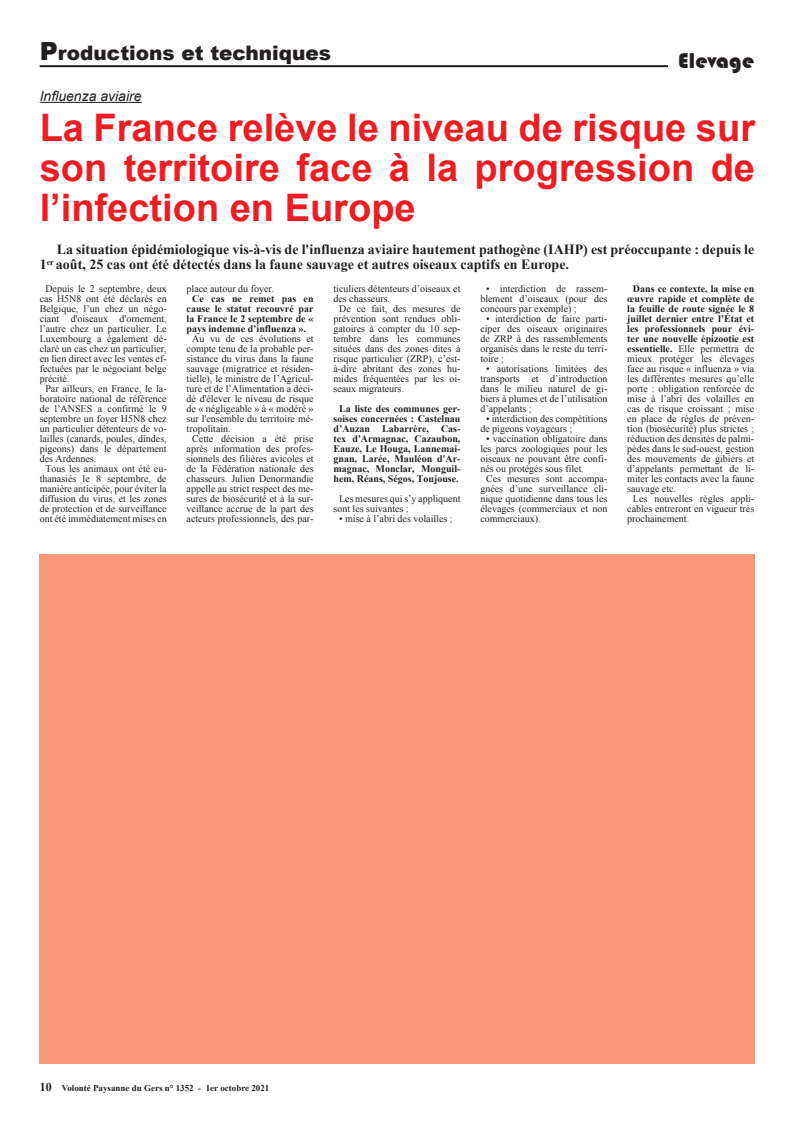
<style>
.page{position:relative;width:794px;height:1134px;background:#fff}
.page>*{position:absolute;margin:0;border:0;box-sizing:border-box;transform-origin:0 0}
.t1{font:700 38px/40px "Arial";color:#ee1d23;text-align:justify}
.t2{font:22px "Bauhaus 93";letter-spacing:.005em;color:#231f20}
.t3{font:900 20px "Arial";color:#231f20}
.t4{font:700 14px/15px "Times New Roman";color:#231f20}
.t5{font:italic 14px "Arial";color:#231f20}
.t6{font:10px/10px "Times New Roman";color:#231f20;text-align:justify}
.t7{font:700 10px/10px "Times New Roman";color:#231f20;text-align:justify}
.t8{font:700 9px "Times New Roman";color:#231f20}
.s1{font-size:25px}
.s2{font-weight:700}
.s3{font-size:12px}
</style>
<div class="page">
<hr style="left:40px;top:65px;width:628px;height:2px;background:#231f20">
<div style="left:40px;top:554px;width:715px;height:510px;background:#f6977a"></div>
<hr style="left:40px;top:102px;width:102px;height:1px;background:#231f20">
<h3 class="t3" style="left:40px;top:39px;width:293px"><span class="s1">P</span>roductions et techniques</h3>
<h2 class="t2" style="left:678px;top:48px;width:78px">Elevage</h2>
<h3 class="t5" style="left:40px;top:87px;width:103px">Influenza aviaire</h3>
<h1 class="t1" style="left:40px;top:109px;width:717px">La France relève le niveau de risque sur son territoire face à la progression de l’infection en Europe</h1>
<h3 class="t4" style="left:40px;top:242px;width:716px;text-indent:17px">La situation épidémiologique vis-à-vis de l'influenza aviaire hautement pathogène (IAHP) est préoccupante : depuis le<br>1<sup>er</sup> août, 25 cas ont été détectés dans la faune sauvage et autres oiseaux captifs en Europe.</h3>
<p class="t6" style="left:45px;top:284px;width:123px">Depuis le 2 septembre, deux</p>
<p class="t6" style="left:40px;top:294px;width:128px">cas H5N8 ont été déclarés en</p>
<p class="t6" style="left:40px;top:304px;width:128px">Belgique, l’un chez un négo-</p>
<p class="t6" style="left:40px;top:314px;width:129px">ciant d'oiseaux d'ornement,</p>
<p class="t6" style="left:40px;top:324px;width:129px">l’autre chez un particulier. Le</p>
<p class="t6" style="left:40px;top:334px;width:128px">Luxembourg a également dé-</p>
<p class="t6" style="left:40px;top:344px;width:129px">claré un cas chez un particulier,</p>
<p class="t6" style="left:40px;top:354px;width:129px">en lien direct avec les ventes ef-</p>
<p class="t6" style="left:40px;top:364px;width:128px">fectuées par le négociant belge</p>
<p class="t6" style="left:40px;top:374px;width:31px">précité.</p>
<p class="t6" style="left:45px;top:384px;width:123px">Par ailleurs, en France, le la-</p>
<p class="t6" style="left:40px;top:394px;width:129px">boratoire national de référence</p>
<p class="t6" style="left:40px;top:404px;width:128px">de l’ANSES a confirmé le 9</p>
<p class="t6" style="left:40px;top:414px;width:128px">septembre un foyer H5N8 chez</p>
<p class="t6" style="left:40px;top:424px;width:128px">un particulier détenteurs de vo-</p>
<p class="t6" style="left:40px;top:434px;width:128px">lailles (canards, poules, dindes,</p>
<p class="t6" style="left:40px;top:444px;width:129px">pigeons) dans le département</p>
<p class="t6" style="left:40px;top:454px;width:58px">des Ardennes.</p>
<p class="t6" style="left:45px;top:464px;width:123px">Tous les animaux ont été eu-</p>
<p class="t6" style="left:40px;top:474px;width:128px">thanasiés le 8 septembre, de</p>
<p class="t6" style="left:40px;top:484px;width:128px">manière anticipée, pour éviter la</p>
<p class="t6" style="left:40px;top:494px;width:129px">diffusion du virus, et les zones</p>
<p class="t6" style="left:40px;top:504px;width:129px">de protection et de surveillance</p>
<p class="t6" style="left:40px;top:514px;width:128px">ont été immédiatement mises en</p>
<p class="t7" style="left:633px;top:284px;width:123px">Dans ce contexte, la mise en</p>
<p class="t7" style="left:627px;top:294px;width:128px">œuvre rapide et complète de</p>
<p class="t7" style="left:627px;top:304px;width:129px">la feuille de route signée le 8</p>
<p class="t7" style="left:627px;top:314px;width:128px">juillet dernier entre l’État et</p>
<p class="t7" style="left:627px;top:324px;width:129px">les professionnels pour évi-</p>
<p class="t7" style="left:627px;top:334px;width:128px">ter une nouvelle épizootie est</p>
<p class="t6" style="left:627px;top:344px;width:128px"><span class="s2">essentielle.</span> Elle permettra de</p>
<p class="t6" style="left:627px;top:354px;width:129px">mieux protéger les élevages</p>
<p class="t6" style="left:627px;top:364px;width:128px">face au risque « influenza » via</p>
<p class="t6" style="left:627px;top:374px;width:129px">les différentes mesures qu’elle</p>
<p class="t6" style="left:627px;top:384px;width:128px">porte : obligation renforcée de</p>
<p class="t6" style="left:627px;top:394px;width:128px">mise à l’abri des volailles en</p>
<p class="t6" style="left:627px;top:404px;width:128px">cas de risque croissant ; mise</p>
<p class="t6" style="left:627px;top:414px;width:128px">en place de règles de préven-</p>
<p class="t6" style="left:627px;top:424px;width:128px">tion (biosécurité) plus strictes ;</p>
<p class="t6" style="left:627px;top:434px;width:128px">réduction des densités de palmi-</p>
<p class="t6" style="left:627px;top:444px;width:128px">pèdes dans le sud-ouest, gestion</p>
<p class="t6" style="left:627px;top:454px;width:128px">des mouvements de gibiers et</p>
<p class="t6" style="left:627px;top:464px;width:128px">d’appelants permettant de li-</p>
<p class="t6" style="left:627px;top:474px;width:128px">miter les contacts avec la faune</p>
<p class="t6" style="left:627px;top:484px;width:50px">sauvage etc.</p>
<p class="t6" style="left:633px;top:494px;width:123px">Les nouvelles règles appli-</p>
<p class="t6" style="left:627px;top:504px;width:128px">cables entreront en vigueur très</p>
<p class="t6" style="left:627px;top:514px;width:63px">prochainement.</p>
<p class="t6" style="left:187px;top:284px;width:89px">place autour du foyer.</p>
<p class="t7" style="left:187px;top:294px;width:129px;text-indent:6px">Ce cas ne remet pas en cause le statut recouvré par la France le 2 septembre de « pays indemne d’influenza ».</p>
<p class="t6" style="left:192px;top:334px;width:123px">Au vu de ces évolutions et</p>
<p class="t6" style="left:187px;top:344px;width:129px">compte tenu de la probable per-</p>
<p class="t6" style="left:187px;top:354px;width:129px">sistance du virus dans la faune</p>
<p class="t6" style="left:187px;top:364px;width:128px">sauvage (migratrice et résiden-</p>
<p class="t6" style="left:187px;top:374px;width:128px">tielle), le ministre de l’Agricul-</p>
<p class="t6" style="left:187px;top:384px;width:128px">ture et de l’Alimentation a déci-</p>
<p class="t6" style="left:187px;top:394px;width:128px">dé d'élever le niveau de risque</p>
<p class="t6" style="left:187px;top:404px;width:128px">de « négligeable » à « modéré »</p>
<p class="t6" style="left:187px;top:414px;width:128px">sur l'ensemble du territoire mé-</p>
<p class="t6" style="left:187px;top:424px;width:46px">tropolitain.</p>
<p class="t6" style="left:192px;top:434px;width:123px">Cette décision a été prise</p>
<p class="t6" style="left:187px;top:444px;width:128px">après information des profes-</p>
<p class="t6" style="left:187px;top:454px;width:128px">sionnels des filières avicoles et</p>
<p class="t6" style="left:187px;top:464px;width:128px">de la Fédération nationale des</p>
<p class="t6" style="left:187px;top:474px;width:129px">chasseurs. Julien Denormandie</p>
<p class="t6" style="left:187px;top:484px;width:128px">appelle au strict respect des me-</p>
<p class="t6" style="left:187px;top:494px;width:129px">sures de biosécurité et à la sur-</p>
<p class="t6" style="left:187px;top:504px;width:128px">veillance accrue de la part des</p>
<p class="t6" style="left:187px;top:514px;width:128px">acteurs professionnels, des par-</p>
<p class="t6" style="left:333px;top:284px;width:128px">ticuliers détenteurs d’oiseaux et</p>
<p class="t6" style="left:333px;top:294px;width:58px">des chasseurs.</p>
<p class="t6" style="left:339px;top:304px;width:123px">De ce fait, des mesures de</p>
<p class="t6" style="left:333px;top:314px;width:129px">prévention sont rendues obli-</p>
<p class="t6" style="left:333px;top:324px;width:128px">gatoires à compter du 10 sep-</p>
<p class="t6" style="left:333px;top:334px;width:128px">tembre dans les communes</p>
<p class="t6" style="left:333px;top:344px;width:128px">situées dans des zones dites à</p>
<p class="t6" style="left:333px;top:354px;width:128px">risque particulier (ZRP), c’est-</p>
<p class="t6" style="left:333px;top:364px;width:128px">à-dire abritant des zones hu-</p>
<p class="t6" style="left:333px;top:374px;width:129px">mides fréquentées par les oi-</p>
<p class="t6" style="left:333px;top:384px;width:72px">seaux migrateurs.</p>
<p class="t7" style="left:333px;top:404px;width:129px;text-align:center">La liste des communes ger&shy;soises concernées : Castelnau d’Auzan Labarrère, Cas&shy;tex d'Armagnac, Cazaubon,<br>Eauze, Le Houga, Lannemai&shy;gnan, Larée, Mauléon d'Ar&shy;magnac, Monclar, Monguil&shy;hem, Réans, Ségos, Toujouse.</p>
<p class="t6" style="left:333px;top:494px;width:129px;text-indent:6px">Les mesures qui s’y appliquent sont les suivantes :</p>
<p class="t6" style="left:339px;top:514px;width:115px">• mise à l’abri des volailles ;</p>
<p class="t6" style="left:480px;top:284px;width:128px;text-indent:6px">• interdiction de rassem&shy;blement d’oiseaux (pour des concours par exemple) ;</p>
<p class="t6" style="left:480px;top:314px;width:129px;text-indent:6px">• interdiction de faire parti&shy;ciper des oiseaux originaires de ZRP à des rassemblements organisés dans le reste du terri&shy;toire ;</p>
<p class="t6" style="left:480px;top:364px;width:129px;text-indent:6px">• autorisations limitées des transports et d’introduction dans le milieu naturel de gi&shy;biers à plumes et de l’utilisation d’appelants ;</p>
<p class="t6" style="left:480px;top:414px;width:129px;text-indent:6px">• interdiction des compétitions de pigeons voyageurs ;</p>
<p class="t6" style="left:486px;top:434px;width:123px">• vaccination obligatoire dans</p>
<p class="t6" style="left:480px;top:444px;width:128px">les parcs zoologiques pour les</p>
<p class="t6" style="left:480px;top:454px;width:128px">oiseaux ne pouvant être confi-</p>
<p class="t6" style="left:480px;top:464px;width:105px">nés ou protégés sous filet.</p>
<p class="t6" style="left:486px;top:474px;width:123px">Ces mesures sont accompa-</p>
<p class="t6" style="left:480px;top:484px;width:128px">gnées d’une surveillance cli-</p>
<p class="t6" style="left:480px;top:494px;width:128px">nique quotidienne dans tous les</p>
<p class="t6" style="left:480px;top:504px;width:128px">élevages (commerciaux et non</p>
<p class="t6" style="left:480px;top:514px;width:62px">commerciaux).</p>
<p class="t8" style="left:40px;top:1082px;width:231px"><span class="s3">10</span> Volonté Paysanne du Gers n° 1352 - 1er octobre 2021</p>
</div>
